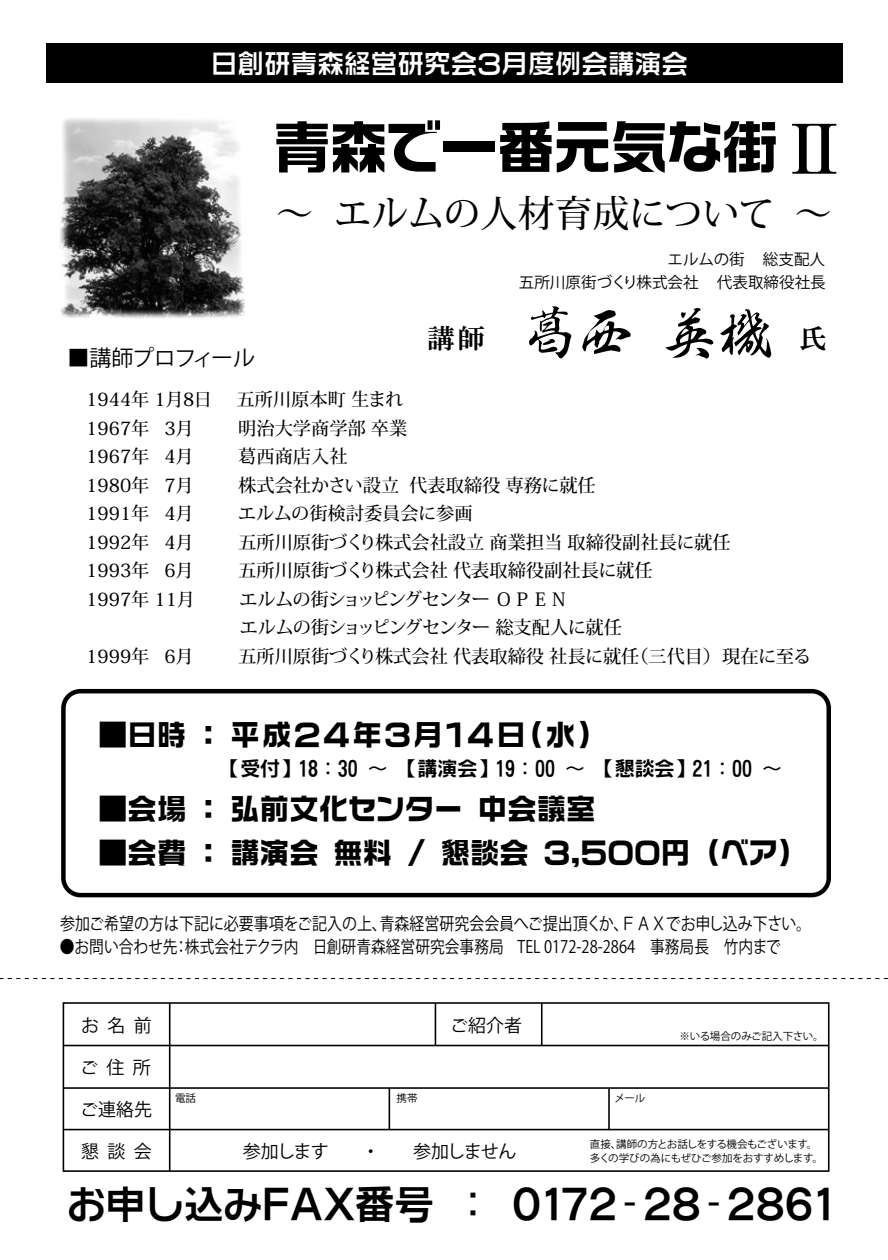
<style>
.page{position:relative;width:888px;height:1260px;background:#fff}
.page>*{position:absolute;margin:0;border:0;box-sizing:border-box;transform-origin:0 0}
.t1{font:58.05px "VD Logo G Extra G";letter-spacing:-.025em;color:#000}
.t2{font:55.8px "Hakusyu Gyosyo";color:#000}
.t3{font:39.15px "NIS WINKS L7 S7 P 83 pv RKSJ H";color:#000}
.t4{font:500 37.05px "Koz Min Pr 6 N";color:#000}
.t5{font:29.4px "VD Logo G Extra G";color:#000}
.t6{font:29.4px "VD Logo G Extra G";letter-spacing:.075em;color:#000}
.t7{font:26.7px "VD Logo G Bold G";color:#fff}
.t8{font:22.05px "Hiragino Kaku W6 90 ms RKSJ H";letter-spacing:-.05em;color:#000}
.t9{font:19.95px "NIS WINKS L7 S7 83 pv RKSJ H";color:#000}
.t10{font:500 18.3px "Koz Min Pro";color:#000}
.t11{font:500 18.3px/28.5px "Koz Min Pro";letter-spacing:-.04em;color:#000}
.t12{font:18px "Hiragino Kaku W4 90 ms RKSJ H";color:#000}
.t13{font:17.4px "Hiragino Kaku W4 90 ms RKSJ H";color:#000;scale:.86 1}
.t14{font:17.1px "Hiragino Kaku W4 90 msp RKSJ H";color:#000;scale:.86 1}
.t15{font:15.6px "DF Gothic P W5 WIN RKSJ H";color:#000}
.t16{font:10.5px/13.5px "Koz Go Pr 6 N";letter-spacing:-.02em;color:#000}
.t17{font:10.5px "Hiragino Kaku W4 90 ms RKSJ H";color:#000}
.s1{font-family:"HGP Mincho B";font-size:67.95px}
.s2{font-family:"HGS Mincho E";font-size:27.45px}
</style>
<div class="page">
<svg style="left:0;top:978px;width:888px;height:1px"></svg>
<div style="left:63px;top:1002px;width:767px;height:170px;border:2px solid #000"></div>
<div style="left:61px;top:689px;width:770px;height:208px;border:4px solid #000;border-radius:17px"></div>
<hr style="left:63px;top:1045px;width:766px;height:1px;background:#000">
<hr style="left:169px;top:1003px;width:1px;height:168px;background:#000">
<hr style="left:389px;top:1088px;width:1px;height:42px;background:#000">
<hr style="left:608px;top:1088px;width:2px;height:42px;background:#000">
<hr style="left:435px;top:1003px;width:1px;height:43px;background:#000">
<hr style="left:541px;top:1003px;width:2px;height:43px;background:#000">
<hr style="left:63px;top:1087px;width:766px;height:2px;background:#000">
<hr style="left:63px;top:1129px;width:766px;height:1px;background:#000">
<div style="left:46px;top:44px;width:796px;height:39px;background:#000"></div>
<img style="left:60px;top:118px;width:184px;height:201px">
<h3 class="t7" style="left:211px;top:50px;width:479px">日創研青森経営研究会３月度例会講演会</h3>
<h1 class="t1" style="left:273px;top:117px;width:576px">青森で一番元気な街<span class="s1">Ⅱ</span></h1>
<p class="t8" style="left:67px;top:345px;width:189px">■講師プロフィール</p>
<h3 class="t4" style="left:276px;top:193px;width:557px">～ エルムの人材育成について ～</h3>
<p class="t15" style="left:668px;top:251px;width:159px">エルムの街 総支配人</p>
<h2 class="t2" style="left:427px;top:303px;width:401px"><span class="s2">講師</span> 葛西 英機 <span class="s2">氏</span></h2>
<p class="t15" style="left:519px;top:273px;width:308px">五所川原街づくり株式会社 代表取締役社長</p>
<p class="t10" style="left:86px;top:387px;width:127px">1944年 1月8日</p>
<p class="t10" style="left:237px;top:387px;width:169px">五所川原本町 生まれ</p>
<p class="t10" style="left:86px;top:415px;width:109px">1967年 3月</p>
<p class="t10" style="left:238px;top:415px;width:171px">明治大学商学部 卒業</p>
<p class="t10" style="left:86px;top:444px;width:109px">1967年 4月</p>
<p class="t10" style="left:238px;top:444px;width:111px">葛西商店入社</p>
<p class="t10" style="left:86px;top:472px;width:109px">1980年 7月</p>
<p class="t10" style="left:238px;top:472px;width:359px">株式会社かさい設立 代表取締役 専務に就任</p>
<p class="t10" style="left:86px;top:501px;width:109px">1991年 4月</p>
<p class="t10" style="left:238px;top:501px;width:236px">エルムの街検討委員会に参画</p>
<p class="t10" style="left:86px;top:529px;width:109px">1992年 4月</p>
<p class="t10" style="left:238px;top:529px;width:494px">五所川原街づくり株式会社設立 商業担当 取締役副社長に就任</p>
<p class="t10" style="left:86px;top:558px;width:109px">1993年 6月</p>
<p class="t10" style="left:238px;top:558px;width:416px">五所川原街づくり株式会社 代表取締役副社長に就任</p>
<p class="t10" style="left:86px;top:586px;width:110px">1997年 11月</p>
<p class="t11" style="left:239px;top:584px;width:384px">エルムの街ショッピングセンター ＯＰＥＮ<br>エルムの街ショッピングセンター 総支配人に就任</p>
<p class="t10" style="left:86px;top:643px;width:109px">1999年 6月</p>
<p class="t10" style="left:238px;top:643px;width:575px">五所川原街づくり株式会社 代表取締役 社長に就任（三代目） 現在に至る</p>
<h3 class="t6" style="left:98px;top:720px;width:496px">■日時 ： 平成２４年３月１４日（水）</h3>
<p class="t9" style="left:220px;top:756px;width:563px">【受付】18：30 ～ 【講演会】19：00 ～ 【懇談会】21：00 ～</p>
<h3 class="t5" style="left:98px;top:794px;width:499px">■会場 ： 弘前文化センター 中会議室</h3>
<h3 class="t5" style="left:98px;top:838px;width:697px">■会費 ： 講演会 無料 / 懇談会 ３,５００円 （ベア）</h3>
<p class="t13" style="left:60px;top:914px;width:875px">参加ご希望の方は下記に必要事項をご記入の上、青森経営研究会会員へご提出頂くか、ＦＡＸでお申し込み下さい。</p>
<p class="t14" style="left:60px;top:937px;width:857px">●お問い合わせ先：株式会社テクラ内　日創研青森経営研究会事務局 TEL 0172-28-2864　事務局長　竹内まで　</p>
<p class="t12" style="left:81px;top:1015px;width:72px">お 名 前</p>
<p class="t12" style="left:80px;top:1057px;width:72px">ご 住 所</p>
<p class="t12" style="left:80px;top:1099px;width:73px">ご連絡先</p>
<p class="t12" style="left:81px;top:1141px;width:72px">懇 談 会</p>
<p class="t17" style="left:175px;top:1092px;width:22px">電話</p>
<p class="t17" style="left:397px;top:1092px;width:22px">携帯</p>
<p class="t12" style="left:450px;top:1015px;width:73px">ご紹介者</p>
<p class="t12" style="left:243px;top:1141px;width:87px">参加します</p>
<p class="t12" style="left:362px;top:1141px;width:19px">・</p>
<p class="t12" style="left:413px;top:1141px;width:105px">参加しません</p>
<p class="t17" style="left:614px;top:1092px;width:32px">メール</p>
<p class="t17" style="left:679px;top:1030px;width:146px">※いる場合のみご記入下さい。</p>
<p class="t16" style="left:590px;top:1138px;width:234px">直接、講師の方とお話しをする機会もございます。多くの学びの為にもぜひご参加をおすすめします。</p>
<h3 class="t3" style="left:67px;top:1180px;width:768px">お申し込みFAX番号 ： 0172-28-2861</h3>
</div>
